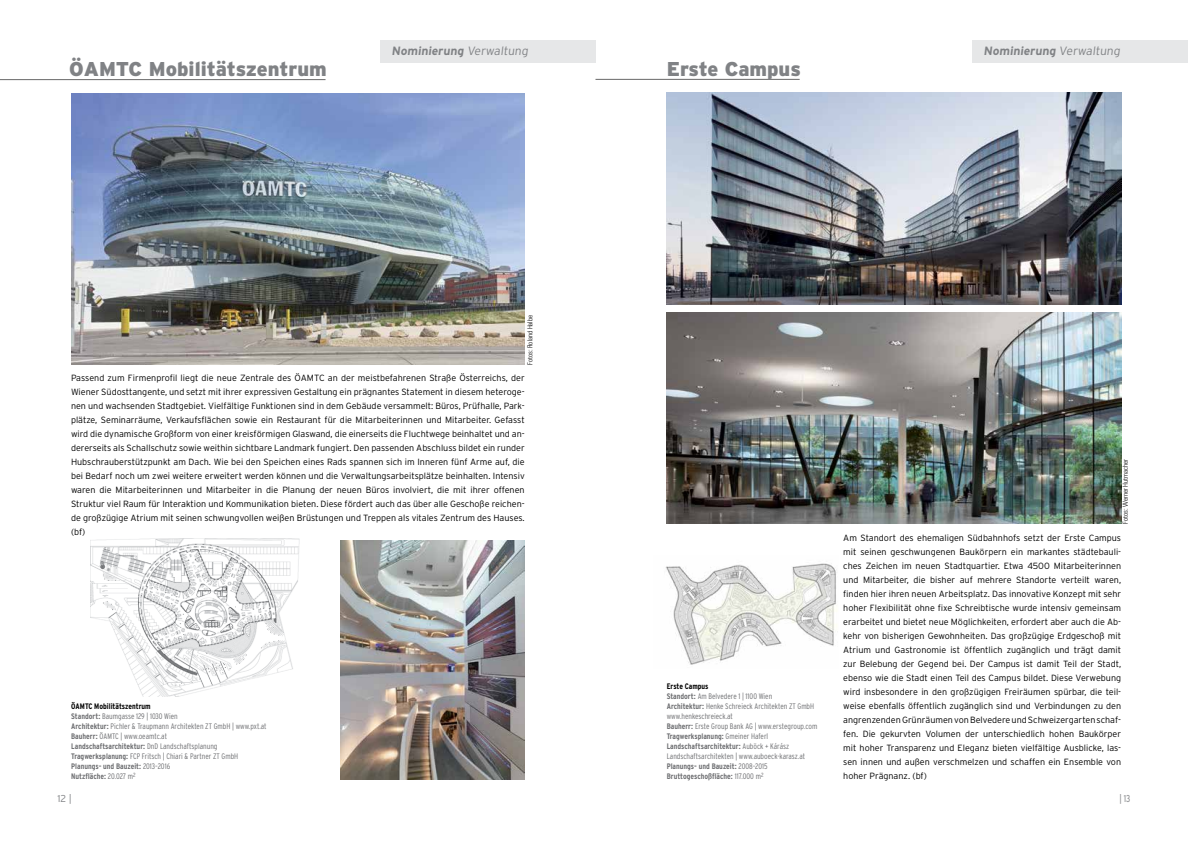
<style>
.page{position:relative;width:1191px;height:842px;background:#fff}
.page>*{position:absolute;margin:0;border:0;box-sizing:border-box;transform-origin:0 0}
.t1{font:900 20px "Interstate";color:#808285}
.t2{font:700 12px "Interstate";color:#808285}
.t3{font:300 10px "Interstate";color:#808285}
.t4{font:300 condensed 10px "Interstate";color:#808285}
.t5{font:300 9px/14px "Interstate";color:#000;text-align:justify}
.t6{font:300 condensed 8px/10px "Interstate";color:#6d6e71}
.t7{font:300 condensed 7px "Zurich BT";color:#000}
.s1{font-weight:300}
.s2{font-weight:700;color:#000}
.s3{font-weight:700}
</style>
<div class="page">
<hr style="left:0;top:79px;width:325px;height:1px;background:#000">
<hr style="left:595px;top:79px;width:204px;height:1px;background:#000">
<div style="left:380px;top:40px;width:215px;height:22px;background:#e6e7e8"></div>
<div style="left:972px;top:40px;width:215px;height:22px;background:#e6e7e8"></div>
<img style="left:665px;top:563px;width:173px;height:102px">
<img style="left:666px;top:93px;width:455px;height:211px">
<img style="left:666px;top:313px;width:455px;height:211px">
<img style="left:71px;top:93px;width:454px;height:271px">
<img style="left:341px;top:540px;width:184px;height:239px">
<img style="left:90px;top:538px;width:210px;height:159px">
<h1 class="t1" style="left:69px;top:58px;width:259px">ÖAMTC Mobilitätszentrum</h1>
<h2 class="t2" style="left:391px;top:44px;width:140px">Nominierung <span class="s1">Verwaltung</span></h2>
<h2 class="t2" style="left:983px;top:44px;width:140px">Nominierung <span class="s1">Verwaltung</span></h2>
<h1 class="t1" style="left:666px;top:58px;width:136px">Erste Campus</h1>
<p class="t7" style="left:525px;top:365px;width:51px;rotate:-90deg">Fotos: Roland Halbe</p>
<p class="t5" style="left:71px;top:370px;width:455px">Passend zum Firmenprofil liegt die neue Zentrale des ÖAMTC an der meistbefahrenen Straße Österreichs, der Wiener Südosttangente, und setzt mit ihrer expressiven Gestaltung ein prägnantes Statement in diesem heteroge&shy;nen und wachsenden Stadtgebiet. Vielfältige Funktionen sind in dem Gebäude versammelt: Büros, Prüfhalle, Park&shy;plätze, Seminarräume, Verkaufsflächen sowie ein Restaurant für die Mitarbeiterinnen und Mitarbeiter. Gefasst wird die dynamische Großform von einer kreisförmigen Glaswand, die einerseits die Fluchtwege beinhaltet und an&shy;dererseits als Schallschutz sowie weithin sichtbare Landmark fungiert. Den passenden Abschluss bildet ein runder Hubschrauberstützpunkt am Dach. Wie bei den Speichen eines Rads spannen sich im Inneren fünf Arme auf, die bei Bedarf noch um zwei weitere erweitert werden können und die Verwaltungsarbeitsplätze beinhalten. Intensiv waren die Mitarbeiterinnen und Mitarbeiter in die Planung der neuen Büros involviert, die mit ihrer offenen Struktur viel Raum für Interaktion und Kommunikation bieten. Diese fördert auch das über alle Geschoße reichen&shy;de großzügige Atrium mit seinen schwungvollen weißen Brüstungen und Treppen als vitales Zentrum des Hauses. (bf)</p>
<p class="t6" style="left:71px;top:701px;width:197px"><span class="s2">ÖAMTC Mobilitätszentrum<br></span><span class="s3">Standort:</span> Baumgasse 129 | 1030 Wien<br><span class="s3">Architektur:</span> Pichler &amp; Traupmann Architekten ZT GmbH | www.pxt.at <span class="s3">Bauherr:</span> ÖAMTC | www.oeamtc.at<br><span class="s3">Landschaftsarchitektur:</span> DnD Landschaftsplanung <span class="s3">Tragwerksplanung:</span> FCP Fritsch | Chiari &amp; Partner ZT GmbH <span class="s3">Planungs- und Bauzeit:</span> 2013–2016<br><span class="s3">Nutzfläche:</span> 20.027 m<sup>2</sup></p>
<p class="t6" style="left:666px;top:681px;width:152px"><span class="s2">Erste Campus<br></span><span class="s3">Standort:</span> Am Belvedere 1 | 1100 Wien<br><span class="s3">Architektur:</span> Henke Schreieck Architekten ZT GmbH www.henkeschreieck.at<br><span class="s3">Bauherr:</span> Erste Group Bank AG | www.erstegroup.com <span class="s3">Tragwerksplanung:</span> Gmeiner Haferl <span class="s3">Landschaftsarchitektur:</span> Auböck + Kárász Landschaftsarchitekten | www.auboeck-karasz.at <span class="s3">Planungs- und Bauzeit:</span> 2008–2015<br><span class="s3">Bruttogeschoßfläche:</span> 117.000 m<sup>2</sup></p>
<p class="t7" style="left:1121px;top:524px;width:66px;rotate:-90deg">Fotos: Werner Hutmacher</p>
<p class="t5" style="left:843px;top:531px;width:279px">Am Standort des ehemaligen Südbahnhofs setzt der Erste Campus mit seinen geschwungenen Baukörpern ein markantes städtebauli&shy;ches Zeichen im neuen Stadtquartier. Etwa 4500 Mitarbeiterinnen und Mitarbeiter, die bisher auf mehrere Standorte verteilt waren, finden hier ihren neuen Arbeitsplatz. Das innovative Konzept mit sehr hoher Flexibilität ohne fixe Schreibtische wurde intensiv gemeinsam erarbeitet und bietet neue Möglichkeiten, erfordert aber auch die Ab&shy;kehr von bisherigen Gewohnheiten. Das großzügige Erdgeschoß mit Atrium und Gastronomie ist öffentlich zugänglich und trägt damit zur Belebung der Gegend bei. Der Campus ist damit Teil der Stadt, ebenso wie die Stadt einen Teil des Campus bildet. Diese Verwebung wird insbesondere in den großzügigen Freiräumen spürbar, die teil&shy;weise ebenfalls öffentlich zugänglich sind und Verbindungen zu den angrenzenden Grünräumen von Belvedere und Schweizergarten schaf&shy;fen. Die gekurvten Volumen der unterschiedlich hohen Baukörper mit hoher Transparenz und Eleganz bieten vielfältige Ausblicke, las&shy;sen innen und außen verschmelzen und schaffen ein Ensemble von hoher Prägnanz. (bf)</p>
<p class="t3" style="left:57px;top:793px;width:16px">12 |</p>
<p class="t4" style="left:1119px;top:793px;width:13px">| 13</p>
</div>
